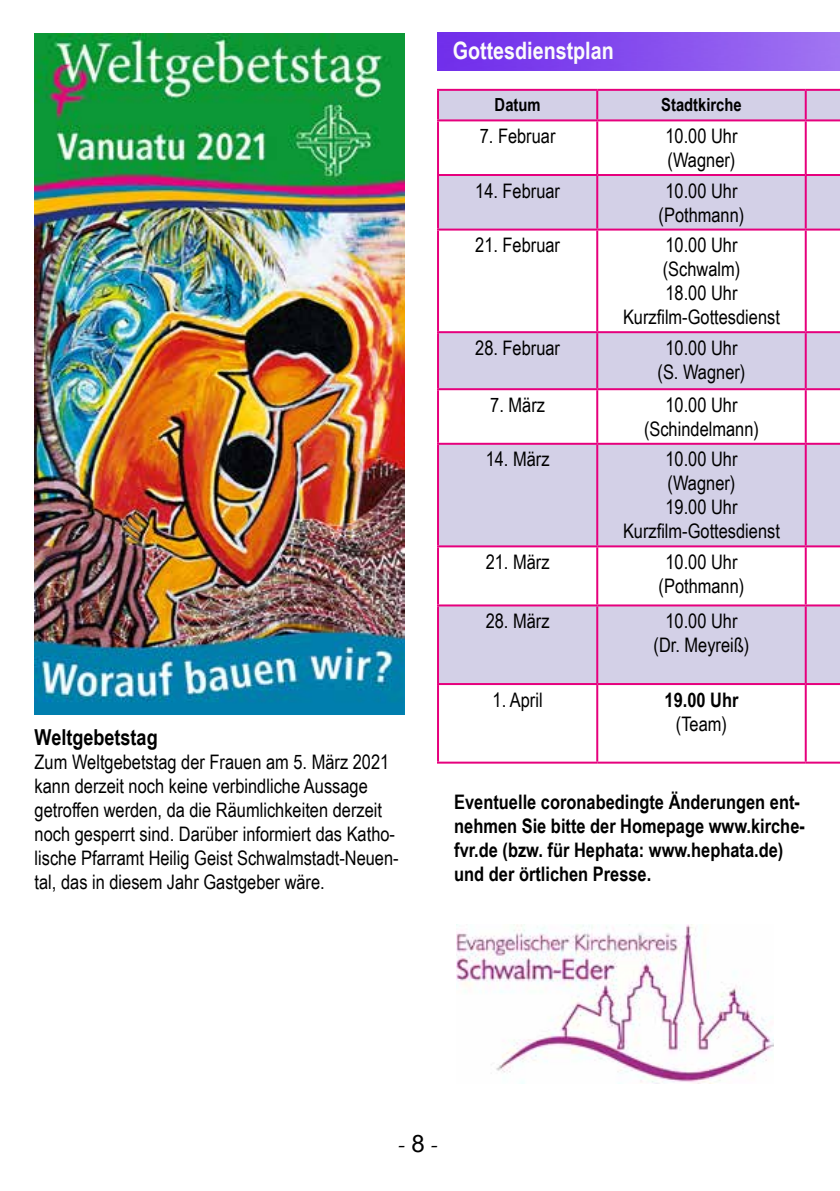
<style>
.page{position:relative;width:840px;height:1191px;background:#fff}
.page>*{position:absolute;margin:0;border:0;box-sizing:border-box;transform-origin:0 0}
.t1{font:700 24px "Arial Narrow";color:#fbfbfb}
.t2{font:24px "Minion Pro";color:#000}
.t3{font:700 22px "Arial Narrow";color:#000}
.t4{font:20px/24px "Arial Narrow";color:#000;text-align:center}
.t5{font:700 20px/24px "Arial Narrow";color:#000}
.t6{font:700 18px "Arial Narrow";color:#000}
.s1{font-family:"Arial"}
</style>
<div class="page">
<img style="left:437px;top:33px;width:402px;height:38px">
<svg style="left:439px;top:91px;width:400px;height:592px;fill:#d3d0e7"></svg>
<hr style="left:437px;top:89px;width:160px;height:2px;background:#e6007d">
<hr style="left:437px;top:91px;width:2px;height:28px;background:#e6007d">
<hr style="left:597px;top:89px;width:208px;height:2px;background:#e6007d">
<hr style="left:596px;top:91px;width:2px;height:28px;background:#e6007d">
<hr style="left:805px;top:89px;width:34px;height:2px;background:#e6007d">
<hr style="left:804px;top:91px;width:2px;height:28px;background:#e6007d">
<hr style="left:437px;top:119px;width:160px;height:2px;background:#e6007d">
<hr style="left:437px;top:121px;width:2px;height:53px;background:#e6007d">
<hr style="left:597px;top:119px;width:208px;height:2px;background:#e6007d">
<hr style="left:596px;top:121px;width:2px;height:53px;background:#e6007d">
<hr style="left:805px;top:119px;width:34px;height:2px;background:#e6007d">
<hr style="left:804px;top:121px;width:2px;height:53px;background:#e6007d">
<hr style="left:437px;top:174px;width:160px;height:2px;background:#e6007d">
<hr style="left:437px;top:176px;width:2px;height:53px;background:#e6007d">
<hr style="left:597px;top:174px;width:208px;height:2px;background:#e6007d">
<hr style="left:596px;top:176px;width:2px;height:53px;background:#e6007d">
<hr style="left:805px;top:174px;width:34px;height:2px;background:#e6007d">
<hr style="left:804px;top:176px;width:2px;height:53px;background:#e6007d">
<hr style="left:437px;top:229px;width:160px;height:2px;background:#e6007d">
<hr style="left:437px;top:231px;width:2px;height:100px;background:#e6007d">
<hr style="left:597px;top:229px;width:208px;height:2px;background:#e6007d">
<hr style="left:596px;top:231px;width:2px;height:100px;background:#e6007d">
<hr style="left:805px;top:229px;width:34px;height:2px;background:#e6007d">
<hr style="left:804px;top:231px;width:2px;height:100px;background:#e6007d">
<hr style="left:437px;top:331px;width:160px;height:2px;background:#e6007d">
<hr style="left:437px;top:333px;width:2px;height:55px;background:#e6007d">
<hr style="left:597px;top:331px;width:208px;height:2px;background:#e6007d">
<hr style="left:596px;top:333px;width:2px;height:55px;background:#e6007d">
<hr style="left:805px;top:331px;width:34px;height:2px;background:#e6007d">
<hr style="left:804px;top:333px;width:2px;height:55px;background:#e6007d">
<hr style="left:437px;top:388px;width:160px;height:2px;background:#e6007d">
<hr style="left:437px;top:390px;width:2px;height:53px;background:#e6007d">
<hr style="left:597px;top:388px;width:208px;height:2px;background:#e6007d">
<hr style="left:596px;top:390px;width:2px;height:53px;background:#e6007d">
<hr style="left:805px;top:388px;width:34px;height:2px;background:#e6007d">
<hr style="left:804px;top:390px;width:2px;height:53px;background:#e6007d">
<hr style="left:437px;top:443px;width:160px;height:2px;background:#e6007d">
<hr style="left:437px;top:445px;width:2px;height:100px;background:#e6007d">
<hr style="left:597px;top:443px;width:208px;height:2px;background:#e6007d">
<hr style="left:596px;top:445px;width:2px;height:100px;background:#e6007d">
<hr style="left:805px;top:443px;width:34px;height:2px;background:#e6007d">
<hr style="left:804px;top:445px;width:2px;height:100px;background:#e6007d">
<hr style="left:437px;top:545px;width:160px;height:2px;background:#e6007d">
<hr style="left:437px;top:547px;width:2px;height:57px;background:#e6007d">
<hr style="left:597px;top:545px;width:208px;height:2px;background:#e6007d">
<hr style="left:596px;top:547px;width:2px;height:57px;background:#e6007d">
<hr style="left:805px;top:545px;width:34px;height:2px;background:#e6007d">
<hr style="left:804px;top:547px;width:2px;height:57px;background:#e6007d">
<hr style="left:437px;top:604px;width:160px;height:2px;background:#e6007d">
<hr style="left:437px;top:606px;width:2px;height:77px;background:#e6007d">
<hr style="left:597px;top:604px;width:208px;height:2px;background:#e6007d">
<hr style="left:596px;top:606px;width:2px;height:77px;background:#e6007d">
<hr style="left:805px;top:604px;width:34px;height:2px;background:#e6007d">
<hr style="left:804px;top:606px;width:2px;height:77px;background:#e6007d">
<hr style="left:437px;top:683px;width:160px;height:2px;background:#e6007d">
<hr style="left:437px;top:685px;width:2px;height:76px;background:#e6007d">
<hr style="left:597px;top:683px;width:208px;height:2px;background:#e6007d">
<hr style="left:596px;top:685px;width:2px;height:76px;background:#e6007d">
<hr style="left:805px;top:683px;width:34px;height:2px;background:#e6007d">
<hr style="left:804px;top:685px;width:2px;height:76px;background:#e6007d">
<hr style="left:437px;top:761px;width:160px;height:2px;background:#e6007d">
<hr style="left:597px;top:761px;width:208px;height:2px;background:#e6007d">
<hr style="left:805px;top:761px;width:34px;height:2px;background:#e6007d">
<img style="left:456px;top:925px;width:317px;height:158px">
<img style="left:35px;top:34px;width:369px;height:680px">
<p class="t3" style="left:35px;top:721px;width:124px">Weltgebetstag</p>
<p class="t4" style="left:35px;top:749px;width:365px;text-align:left">Zum Weltgebetstag der Frauen am 5. März 2021 kann derzeit noch keine verbindliche Aussage getroffen werden, da die Räumlichkeiten derzeit noch gesperrt sind. Darüber informiert das Katho&shy;lische Pfarramt Heilig Geist Schwalmstadt-Neuen&shy;tal, das in diesem Jahr Gastgeber wäre.</p>
<p class="t1" style="left:452px;top:32px;width:162px">Gottesdienstplan</p>
<p class="t6" style="left:494px;top:91px;width:47px">Datum</p>
<p class="t6" style="left:661px;top:91px;width:82px">Stadtkirche</p>
<p class="t4" style="left:479px;top:123px;width:77px">7. Februar</p>
<p class="t4" style="left:665px;top:123px;width:74px;text-align:left">10.00 Uhr (Wagner)</p>
<p class="t4" style="left:475px;top:178px;width:86px">14. Februar</p>
<p class="t4" style="left:658px;top:178px;width:87px">10.00 Uhr (Pothmann)</p>
<p class="t4" style="left:475px;top:232px;width:86px">21. Februar</p>
<p class="t4" style="left:622px;top:232px;width:158px">10.00 Uhr<br>(Schwalm)<br>18.00 Uhr<br>Kurzfilm-Gottesdienst</p>
<p class="t4" style="left:475px;top:335px;width:86px">28. Februar</p>
<p class="t4" style="left:657px;top:335px;width:89px">10.00 Uhr (S. Wagner)</p>
<p class="t4" style="left:490px;top:392px;width:56px">7. März</p>
<p class="t4" style="left:643px;top:392px;width:116px">10.00 Uhr (Schindelmann)</p>
<p class="t4" style="left:485px;top:446px;width:65px">14. März</p>
<p class="t4" style="left:622px;top:446px;width:158px">10.00 Uhr<br>(Wagner)<br>19.00 Uhr<br>Kurzfilm-Gottesdienst</p>
<p class="t4" style="left:485px;top:549px;width:65px">21. März</p>
<p class="t4" style="left:658px;top:549px;width:87px">10.00 Uhr (Pothmann)</p>
<p class="t4" style="left:485px;top:608px;width:65px">28. März</p>
<p class="t4" style="left:653px;top:608px;width:97px">10.00 Uhr (Dr. Meyreiß)</p>
<p class="t4" style="left:492px;top:687px;width:52px">1. April</p>
<p class="t5" style="left:664px;top:686px;width:75px">19.00 Uhr</p>
<p class="t4" style="left:675px;top:711px;width:53px">(Team)</p>
<p class="t5" style="left:454px;top:788px;width:352px">Eventuelle coronabedingte Änderungen ent&shy;nehmen Sie bitte der Homepage www.kirche&shy;fvr.de (bzw. für Hephata: www.hephata.de) und der örtlichen Presse.</p>
<p class="t2" style="left:397px;top:1128px;width:43px">- <span class="s1">8</span> -</p>
</div>
